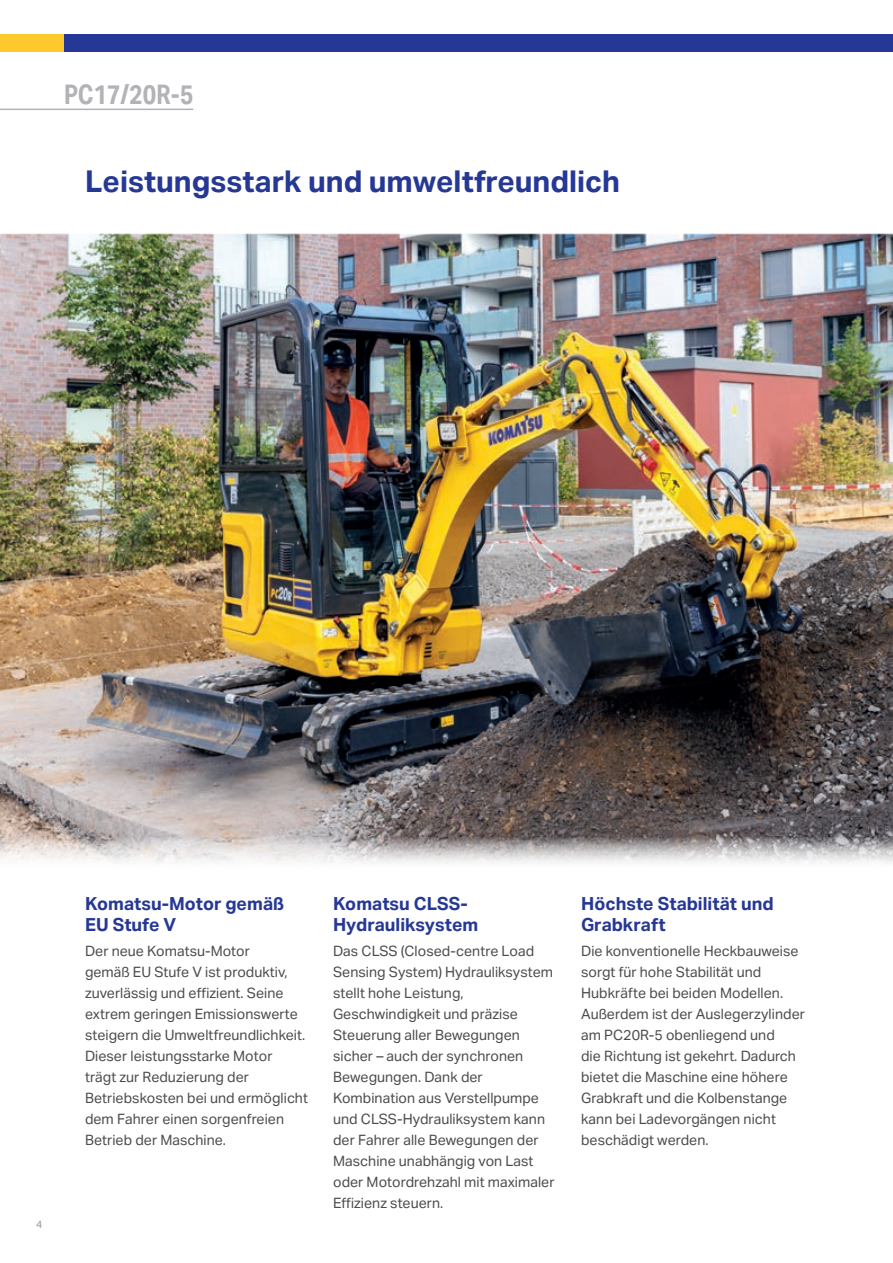
<style>
.page{position:relative;width:893px;height:1263px;background:#fff}
.page>*{position:absolute;margin:0;border:0;box-sizing:border-box;transform-origin:0 0}
.t1{font:700 30px "Aktiv Grotesk";color:#263895}
.t2{font:700 27px "Aktiv Grotesk Cd";color:#b2b3b7}
.t3{font:700 18px/21px "Aktiv Grotesk";color:#263895}
.t4{font:14.25px/21px "Aktiv Grotesk";color:#4b4c4d}
.t5{font:10.5px "Aktiv Grotesk";color:#939598}
</style>
<div class="page">
<img style="left:0;top:234px;width:893px;height:630px">
<hr style="left:0;top:109px;width:193px;height:1px;background:#b2b3b7">
<div style="left:0;top:34px;width:143px;height:17px;background:#fec92d"></div>
<div style="left:64px;top:34px;width:829px;height:17px;background:#263895"></div>
<h2 class="t2" style="left:64px;top:79px;width:131px">PC17/20R-5</h2>
<h1 class="t1" style="left:85px;top:164px;width:537px">Leistungsstark und umweltfreundlich</h1>
<p class="t5" style="left:36px;top:1218px;width:8px">4</p>
<p class="t3" style="left:85px;top:893px;width:201px">Komatsu-Motor gemäß<br>EU Stufe V</p>
<p class="t4" style="left:85px;top:941px;width:224px">Der neue Komatsu-Motor<br>gemäß EU Stufe V ist produktiv, zuverlässig und effizient. Seine extrem geringen Emissionswerte steigern die Umweltfreundlichkeit.<br>Dieser leistungsstarke Motor<br>trägt zur Reduzierung der<br>Betriebskosten bei und ermöglicht dem Fahrer einen sorgenfreien<br>Betrieb der Maschine.</p>
<p class="t3" style="left:333px;top:893px;width:147px">Komatsu CLSS-<br>Hydrauliksystem</p>
<p class="t4" style="left:333px;top:941px;width:223px">Das CLSS (Closed-centre Load<br>Sensing System) Hydrauliksystem stellt hohe Leistung,<br>Geschwindigkeit und präzise<br>Steuerung aller Bewegungen sicher – auch der synchronen<br>Bewegungen. Dank der<br>Kombination aus Verstellpumpe und CLSS-Hydrauliksystem kann der Fahrer alle Bewegungen der<br>Maschine unabhängig von Last oder Motordrehzahl mit maximaler<br>Effizienz steuern.</p>
<p class="t3" style="left:581px;top:893px;width:194px">Höchste Stabilität und<br>Grabkraft</p>
<p class="t4" style="left:581px;top:941px;width:225px">Die konventionelle Heckbauweise sorgt für hohe Stabilität und<br>Hubkräfte bei beiden Modellen.<br>Außerdem ist der Auslegerzylinder am PC20R-5 obenliegend und<br>die Richtung ist gekehrt. Dadurch bietet die Maschine eine höhere<br>Grabkraft und die Kolbenstange kann bei Ladevorgängen nicht beschädigt werden.</p>
</div>
